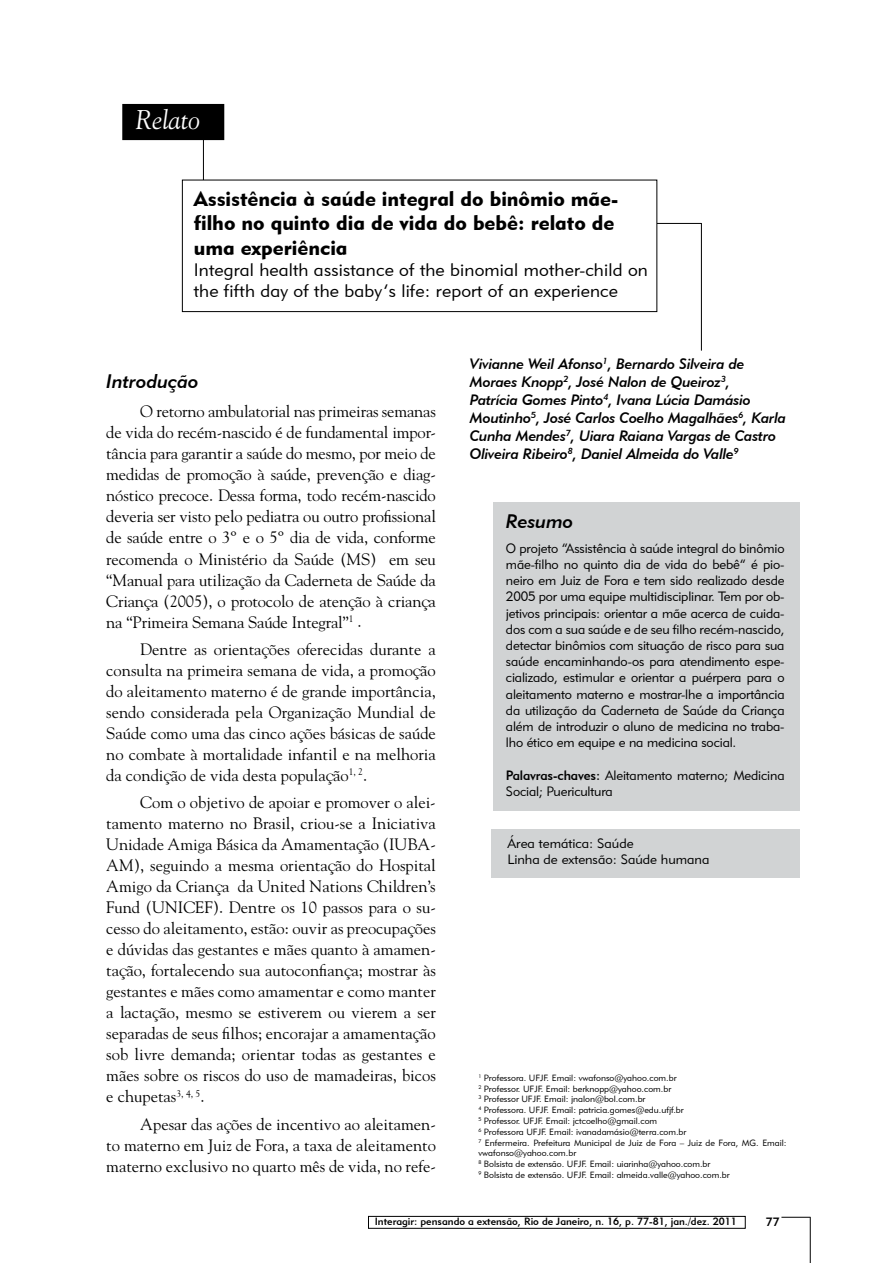
<style>
.page{position:relative;width:893px;height:1263px;background:#fff}
.page>*{position:absolute;margin:0;border:0;box-sizing:border-box;transform-origin:0 0}
.t1{font:italic 27px "Goudy Std";color:#fff}
.t2{font:21px/24.6px "Geometric 415 BT Black A";color:#000}
.t3{font:19.5px "Geometric 415 BT Medium Italic A";color:#000}
.t4{font:18px/21px "Geometric 415 BT Lite A";letter-spacing:.01em;color:#000}
.t5{font:16.5px/21px "Goudy Std";color:#000;text-align:justify}
.t6{font:15px/18px "Geometric 415 BT Medium Italic A";letter-spacing:-.01em;color:#000}
.t7{font:13.5px/16.2px "Geometric 415 BT Lite A";letter-spacing:-.01em;color:#000}
.t8{font:12px "Geometric 415 BT Medium A";color:#000}
.t9{font:10.5px "Geometric 415 BT Medium A";color:#000}
.t10{font:9px/10.8px "Geometric 415 BT Lite A";color:#000}
.s1{font-family:"Geometric 415 BT Medium A"}
</style>
<div class="page">
<svg style="left:781px;top:1217px;width:29px;height:1px"></svg>
<hr style="left:810px;top:1217px;width:1px;height:46px;background:#000">
<div style="left:368px;top:1216px;width:377px;height:12px;border:1px solid #000"></div>
<hr style="left:701px;top:223px;width:1px;height:128px;background:#000">
<div style="left:123px;top:105px;width:101px;height:34px;background:#000"></div>
<div style="left:122px;top:104px;width:102px;height:36px;border:2px solid #000"></div>
<hr style="left:203px;top:129px;width:1px;height:62px;background:#000">
<hr style="left:603px;top:223px;width:98px;height:1px;background:#000">
<div style="left:182px;top:180px;width:475px;height:132px;background:#fff"></div>
<div style="left:182px;top:180px;width:475px;height:132px;border:1px solid #000"></div>
<div style="left:493px;top:502px;width:306px;height:308px;background:#d1d3d4"></div>
<div style="left:491px;top:829px;width:308px;height:48px;background:#d1d3d4"></div>
<h1 class="t1" style="left:136px;top:104px;width:66px">Relato</h1>
<p class="t2" style="left:194px;top:186px;width:426px">Assistência à saúde integral do binômio mãe&shy;filho no quinto dia de vida do bebê: relato de uma experiência</p>
<p class="t4" style="left:194px;top:259px;width:456px">Integral health assistance of the binomial mother-child on the fifth day of the baby’s life: report of an experience</p>
<p class="t3" style="left:106px;top:369px;width:94px">Introdução</p>
<p class="t5" style="left:106px;top:401px;width:331px;text-indent:34px">O retorno ambulatorial nas primeiras semanas de vida do recém-nascido é de fundamental impor&shy;tância para garantir a saúde do mesmo, por meio de medidas de promoção à saúde, prevenção e diag&shy;nóstico precoce. Dessa forma, todo recém-nascido deveria ser visto pelo pediatra ou outro profissional de saúde entre o 3º e o 5º dia de vida, conforme recomenda o Ministério da Saúde (MS) em seu “Manual para utilização da Caderneta de Saúde da Criança (2005), o protocolo de atenção à criança na “Primeira Semana Saúde Integral”<sup>1</sup> .</p>
<p class="t5" style="left:106px;top:638px;width:331px;text-indent:34px">Dentre as orientações oferecidas durante a consulta na primeira semana de vida, a promoção do aleitamento materno é de grande importância, sendo considerada pela Organização Mundial de Saúde como uma das cinco ações básicas de saúde no combate à mortalidade infantil e na melhoria da condição de vida desta população<sup>1,</sup> <sup>2</sup>.</p>
<p class="t5" style="left:106px;top:792px;width:331px;text-indent:34px">Com o objetivo de apoiar e promover o alei&shy;tamento materno no Brasil, criou-se a Iniciativa Unidade Amiga Básica da Amamentação (IUBA-AM), seguindo a mesma orientação do Hospital Amigo da Criança da United Nations Children’s Fund (UNICEF). Dentre os 10 passos para o su&shy;cesso do aleitamento, estão: ouvir as preocupações e dúvidas das gestantes e mães quanto à amamen&shy;tação, fortalecendo sua autoconfiança; mostrar às gestantes e mães como amamentar e como manter a lactação, mesmo se estiverem ou vierem a ser separadas de seus filhos; encorajar a amamentação sob livre demanda; orientar todas as gestantes e mães sobre os riscos do uso de mamadeiras, bicos e chupetas<sup>3,</sup> <sup>4,</sup> <sup>5</sup>.</p>
<p class="t5" style="left:106px;top:1113px;width:331px;text-indent:34px">Apesar das ações de incentivo ao aleitamen&shy;to materno em Juiz de Fora, a taxa de aleitamento materno exclusivo no quarto mês de vida, no refe-</p>
<p class="t6" style="left:470px;top:354px;width:318px">Vivianne Weil Afonso<sup>1</sup>, Bernardo Silveira de Moraes Knopp<sup>2</sup>, José Nalon de Queiroz<sup>3</sup>,<br>Patrícia Gomes Pinto<sup>4</sup>, Ivana Lúcia Damásio Moutinho<sup>5</sup>, José Carlos Coelho Magalhães<sup>6</sup>, Karla Cunha Mendes<sup>7</sup>, Uiara Raiana Vargas de Castro Oliveira Ribeiro<sup>8</sup>, Daniel Almeida do Valle<sup>9</sup></p>
<p class="t3" style="left:506px;top:509px;width:69px">Resumo</p>
<p class="t7" style="left:506px;top:540px;width:280px;text-align:justify">O projeto “Assistência à saúde integral do binômio mãe-filho no quinto dia de vida do bebê” é pio&shy;neiro em Juiz de Fora e tem sido realizado desde 2005 por uma equipe multidisciplinar. Tem por ob&shy;jetivos principais: orientar a mãe acerca de cuida&shy;dos com a sua saúde e de seu filho recém-nascido, detectar binômios com situação de risco para sua saúde encaminhando-os para atendimento espe&shy;cializado, estimular e orientar a puérpera para o aleitamento materno e mostrar-lhe a importância da utilização da Caderneta de Saúde da Criança além de introduzir o aluno de medicina no traba&shy;lho ético em equipe e na medicina social.</p>
<p class="t7" style="left:506px;top:766px;width:280px"><span class="s1">Palavras-chaves:</span> Aleitamento materno; Medicina<br>Social; Puericultura</p>
<p class="t7" style="left:507px;top:835px;width:203px">Área temática: Saúde<br>Linha de extensão: Saúde humana</p>
<p class="t10" style="left:478px;top:1072px;width:310px"><sup>1</sup> Professora. UFJF. Email: vwafonso@yahoo.com.br<br><sup>2</sup> Professor. UFJF. Email: berknopp@yahoo.com.br<br><sup>3</sup> Professor UFJF. Email: jnalon@bol.com.br<br><sup>4</sup> Professora. UFJF. Email: patricia.gomes@edu.ufjf.br<br><sup>5</sup> Professor. UFJF. Email: jctcoelho@gmail.com<br><sup>6</sup> Professora UFJF. Email: ivanadamásio@terra.com.br<br><sup>7</sup> Enfermeira. Prefeitura Municipal de Juiz de Fora – Juiz de Fora, MG. Email: vwafonso@yahoo.com.br<br><sup>8</sup> Bolsista de extensão. UFJF. Email: uiarinha@yahoo.com.br<br><sup>9</sup> Bolsista de extensão. UFJF. Email: almeida.valle@yahoo.com.br</p>
<p class="t9" style="left:375px;top:1215px;width:364px">Interagir: pensando a extensão, Rio de Janeiro, n. 16, p. 77-81, jan./dez. 2011</p>
<p class="t8" style="left:766px;top:1214px;width:15px">77</p>
</div>
